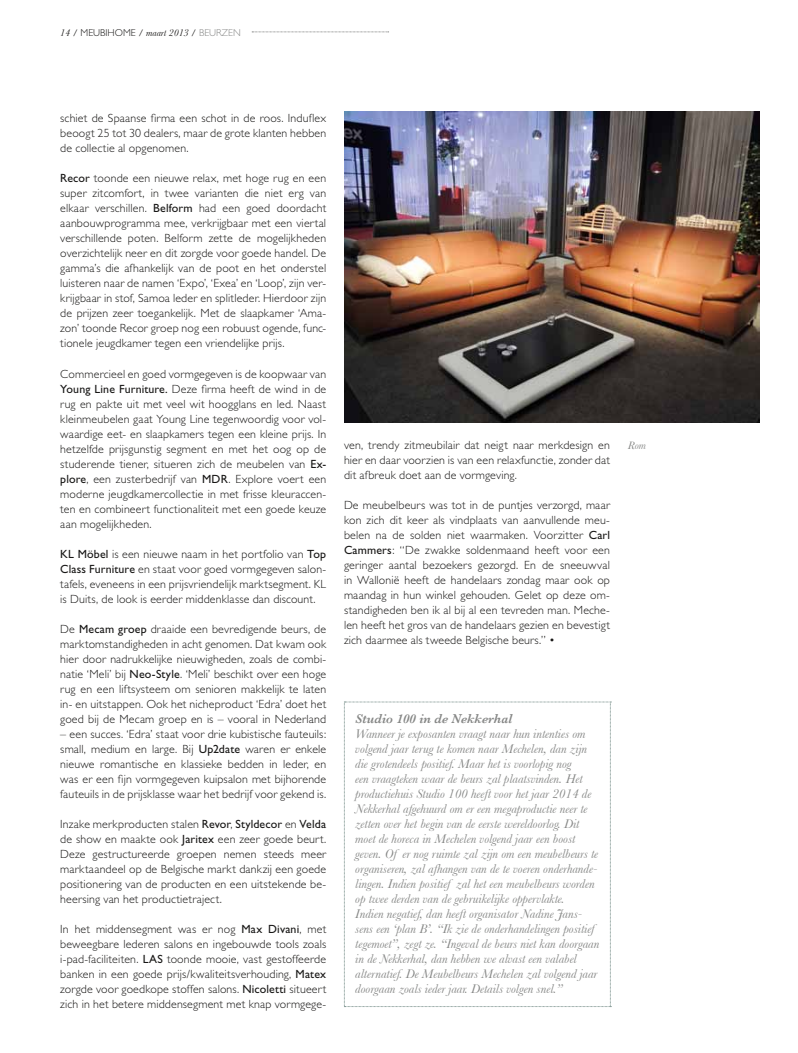
<style>
.page{position:relative;width:798px;height:1053px;background:#fff}
.page>*{position:absolute;margin:0;border:0;box-sizing:border-box;transform-origin:0 0}
.t1{font:italic 13.12px/15px "Baskerville";color:#868786}
.t2{font:italic 600 13.12px "Baskerville";color:#868786}
.t3{font:300 11.88px/15px "Gill Sans";letter-spacing:.015em;color:#181716;text-align:justify}
.t4{font:italic 11.25px "Baskerville";color:#868786}
.t5{font:italic 10px "Baskerville";color:#181716}
.s1{font-style:normal}
.s2{font-family:"Gill Sans";font-weight:300;font-style:normal}
.s3{font-family:"Gill Sans";font-weight:300;font-style:normal;color:#868786}
.s4{font-weight:400}
</style>
<div class="page">
<svg style="left:252px;top:32px;width:136px;height:1px"></svg>
<svg style="left:344px;top:701px;width:267px;height:306px"></svg>
<img style="left:344px;top:111px;width:414px;height:311px">
<p class="t5" style="left:60px;top:27px;width:182px">14 <span class="s1">/</span> <span class="s2">MEUBIHome</span> <span class="s1">/</span> maart 2013 <span class="s1">/</span> <span class="s3">BEURZEN</span></p>
<p class="t3" style="left:60px;top:111px;width:267px">schiet de Spaanse firma een schot in de roos. Induflex beoogt 25 tot 30 dealers, maar de grote klanten hebben de collectie al opgenomen.</p>
<p class="t3" style="left:60px;top:171px;width:267px"><span class="s4">Recor</span> toonde een nieuwe relax, met hoge rug en een super zitcomfort, in twee varianten die niet erg van elkaar verschillen. <span class="s4">Belform</span> had een goed doordacht aanbouwprogramma mee, verkrijgbaar met een viertal verschillende poten. Belform zette de mogelijkheden overzichtelijk neer en dit zorgde voor goede handel. De gamma’s die afhankelijk van de poot en het onderstel luisteren naar de namen ‘Expo’, ‘Exea’ en ‘Loop’, zijn ver&shy;krijgbaar in stof, Samoa leder en splitleder. Hierdoor zijn de prijzen zeer toegankelijk. Met de slaapkamer ‘Ama&shy;zon’ toonde Recor groep nog een robuust ogende, func&shy;tionele jeugdkamer tegen een vriendelijke prijs.</p>
<p class="t3" style="left:60px;top:366px;width:267px">Commercieel en goed vormgegeven is de koopwaar van <span class="s4">Young Line Furniture.</span> Deze firma heeft de wind in de rug en pakte uit met veel wit hoogglans en led. Naast kleinmeubelen gaat Young Line tegenwoordig voor vol&shy;waardige eet- en slaapkamers tegen een kleine prijs. In hetzelfde prijsgunstig segment en met het oog op de studerende tiener, situeren zich de meubelen van <span class="s4">Ex&shy;plore</span>, een zusterbedrijf van <span class="s4">MDR</span>. Explore voert een moderne jeugdkamercollectie in met frisse kleuraccen&shy;ten en combineert functionaliteit met een goede keuze aan mogelijkheden.</p>
<p class="t3" style="left:60px;top:546px;width:267px"><span class="s4">KL Möbel</span> is een nieuwe naam in het portfolio van <span class="s4">Top Class Furniture</span> en staat voor goed vormgegeven salon&shy;tafels, eveneens in een prijsvriendelijk marktsegment. KL is Duits, de look is eerder middenklasse dan discount.</p>
<p class="t3" style="left:60px;top:621px;width:267px">De <span class="s4">Mecam groep</span> draaide een bevredigende beurs, de marktomstandigheden in acht genomen. Dat kwam ook hier door nadrukkelijke nieuwigheden, zoals de combi&shy;natie ‘Meli’ bij <span class="s4">Neo-Style</span>. ‘Meli’ beschikt over een hoge rug en een liftsysteem om senioren makkelijk te laten in- en uitstappen. Ook het nicheproduct ‘Edra’ doet het goed bij de Mecam groep en is – vooral in Nederland</p>
<p class="t3" style="left:60px;top:726px;width:267px">– een succes. ‘Edra’ staat voor drie kubistische fauteuils: small, medium en large. Bij <span class="s4">Up2date</span> waren er enkele nieuwe romantische en klassieke bedden in leder, en was er een fijn vormgegeven kuipsalon met bijhorende fauteuils in de prijsklasse waar het bedrijf voor gekend is.</p>
<p class="t3" style="left:60px;top:816px;width:267px">Inzake merkproducten stalen <span class="s4">Revor</span>, <span class="s4">Styldecor</span> en <span class="s4">Velda </span>de show en maakte ook <span class="s4">Jaritex</span> een zeer goede beurt.<br>Deze gestructureerde groepen nemen steeds meer marktaandeel op de Belgische markt dankzij een goede positionering van de producten en een uitstekende be&shy;heersing van het productietraject.</p>
<p class="t3" style="left:60px;top:921px;width:267px">In het middensegment was er nog <span class="s4">Max Divani</span>, met beweegbare lederen salons en ingebouwde tools zoals i-pad-faciliteiten. <span class="s4">LAS</span> toonde mooie, vast gestoffeerde banken in een goede prijs/kwaliteitsverhouding, <span class="s4">Matex </span>zorgde voor goedkope stoffen salons. <span class="s4">Nicoletti</span> situeert zich in het betere middensegment met knap vormgege-</p>
<p class="t3" style="left:344px;top:437px;width:267px">ven, trendy zitmeubilair dat neigt naar merkdesign en hier en daar voorzien is van een relaxfunctie, zonder dat dit afbreuk doet aan de vormgeving.</p>
<p class="t3" style="left:344px;top:497px;width:267px">De meubelbeurs was tot in de puntjes verzorgd, maar kon zich dit keer als vindplaats van aanvullende meu&shy;belen na de solden niet waarmaken. Voorzitter <span class="s4">Carl Cammers</span>: “De zwakke soldenmaand heeft voor een geringer aantal bezoekers gezorgd. En de sneeuwval in Wallonië heeft de handelaars zondag maar ook op maandag in hun winkel gehouden. Gelet op deze om&shy;standigheden ben ik al bij al een tevreden man. Meche&shy;len heeft het gros van de handelaars gezien en bevestigt zich daarmee als tweede Belgische beurs.” •</p>
<p class="t4" style="left:627px;top:438px;width:20px">Rom</p>
<p class="t2" style="left:355px;top:710px;width:159px">Studio 100 in de Nekkerhal</p>
<p class="t1" style="left:355px;top:725px;width:245px">Wanneer je exposanten vraagt naar hun intenties om volgend jaar terug te komen naar Mechelen, dan zijn die grotendeels positief. Maar het is voorlopig nog<br>een vraagteken waar de beurs zal plaatsvinden. Het productiehuis Studio 100 heeft voor het jaar 2014 de Nekkerhal afgehuurd om er een megaproductie neer te zetten over het begin van de eerste wereldoorlog. Dit moet de horeca in Mechelen volgend jaar een boost geven. Of er nog ruimte zal zijn om een meubelbeurs te organiseren, zal afhangen van de te voeren onderhande&shy;lingen. Indien positief zal het een meubelbeurs worden op twee derden van de gebruikelijke oppervlakte.<br>Indien negatief, dan heeft organisator Nadine Jans&shy;sens een ‘plan B’. “Ik zie de onderhandelingen positief tegemoet”, zegt ze. “Ingeval de beurs niet kan doorgaan in de Nekkerhal, dan hebben we alvast een valabel alternatief. De Meubelbeurs Mechelen zal volgend jaar doorgaan zoals ieder jaar. Details volgen snel.”</p>
</div>
